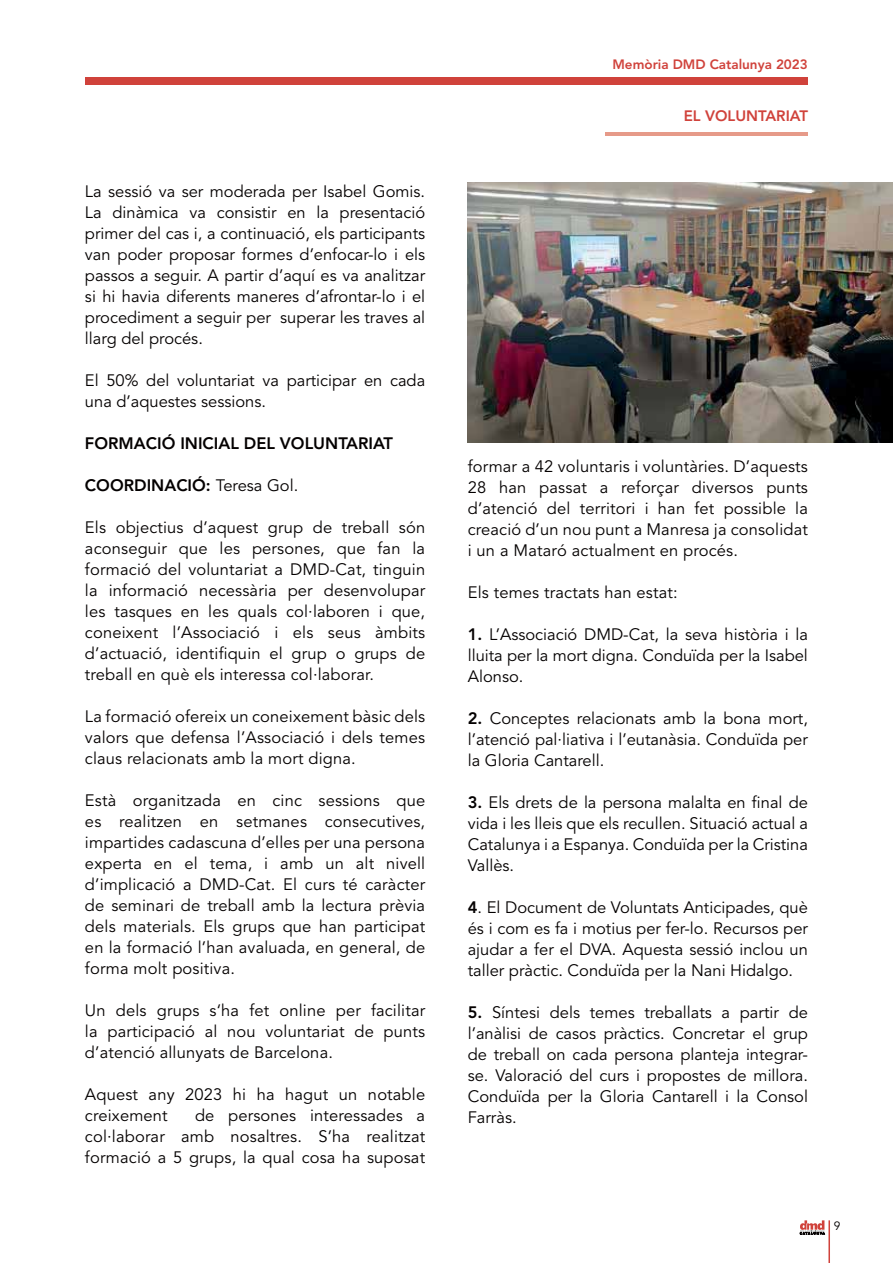
<style>
.page{position:relative;width:893px;height:1263px;background:#fff}
.page>*{position:absolute;margin:0;border:0;box-sizing:border-box;transform-origin:0 0}
.t1{font:16.5px/21px "Avenir LT";color:#040000;text-align:justify}
.t2{font:800 16.5px "Avenir LT";color:#040000}
.t3{font:800 15px "Avenir LT";color:#d0423b}
.t4{font:800 13.5px "Avenir LT";color:#d0423b}
.t5{font:12px "Avenir LT";color:#040000}
.s1{font-weight:400}
.s2{font-weight:800}
</style>
<div class="page">
<div style="left:85px;top:78px;width:723px;height:7px;background:#d0423b"></div>
<hr style="left:606px;top:132px;width:202px;height:3px;background:#e69a89">
<svg style="left:800px;top:1220px;width:24px;height:14px"></svg>
<hr style="left:828px;top:1220px;width:2px;height:43px;background:#d0423b">
<img style="left:468px;top:183px;width:425px;height:259px">
<p class="t1" style="left:85px;top:182px;width:342px">La sessió va ser moderada per Isabel Gomis.<br>La dinàmica va consistir en la presentació primer del cas i, a continuació, els participants van poder proposar formes d’enfocar-lo i els passos a seguir. A partir d’aquí es va analitzar si hi havia diferents maneres d’afrontar-lo i el procediment a seguir per superar les traves al llarg del procés.</p>
<p class="t1" style="left:85px;top:371px;width:342px">El 50% del voluntariat va participar en cada una d’aquestes sessions.</p>
<p class="t2" style="left:85px;top:436px;width:310px">FORMACIÓ INICIAL DEL VOLUNTARIAT</p>
<p class="t2" style="left:85px;top:478px;width:215px">COORDINACIÓ: <span class="s1">Teresa Gol.</span></p>
<p class="t1" style="left:85px;top:518px;width:342px">Els objectius d’aquest grup de treball són aconseguir que les persones, que fan la formació del voluntariat a DMD-Cat, tinguin la informació necessària per desenvolupar les tasques en les quals col·laboren i que, coneixent l’Associació i els seus àmbits d’actuació, identifiquin el grup o grups de treball en què els interessa col·laborar.</p>
<p class="t1" style="left:85px;top:707px;width:342px">La formació ofereix un coneixement bàsic dels valors que defensa l’Associació i dels temes claus relacionats amb la mort digna.</p>
<p class="t1" style="left:85px;top:791px;width:342px">Està organitzada en cinc sessions que es realitzen en setmanes consecutives, impartides cadascuna d’elles per una persona experta en el tema, i amb un alt nivell d’implicació a DMD-Cat. El curs té caràcter de seminari de treball amb la lectura prèvia dels materials. Els grups que han participat en la formació l’han avaluada, en general, de forma molt positiva.</p>
<p class="t1" style="left:85px;top:1001px;width:342px">Un dels grups s‘ha fet online per facilitar la participació al nou voluntariat de punts d’atenció allunyats de Barcelona.</p>
<p class="t1" style="left:85px;top:1085px;width:342px">Aquest any 2023 hi ha hagut un notable creixement</p>
<p class="t1" style="left:85px;top:1106px;width:342px;text-indent:110px">de persones interessades a col·laborar amb nosaltres. S’ha realitzat formació a 5 grups, la qual cosa ha suposat</p>
<p class="t4" style="left:612px;top:58px;width:197px">Memòria DMD Catalunya 2023</p>
<p class="t3" style="left:684px;top:109px;width:126px">EL VOLUNTARIAT</p>
<p class="t1" style="left:468px;top:457px;width:342px">formar a 42 voluntaris i voluntàries. D’aquests 28 han passat a reforçar diversos punts d’atenció del territori i han fet possible la creació d’un nou punt a Manresa ja consolidat i un a Mataró actualment en procés.</p>
<p class="t1" style="left:468px;top:583px;width:211px">Els temes tractats han estat:</p>
<p class="t1" style="left:468px;top:625px;width:342px"><span class="s2">1.</span> L’Associació DMD-Cat, la seva història i la lluita per la mort digna. Conduïda per la Isabel Alonso.</p>
<p class="t1" style="left:468px;top:709px;width:342px"><span class="s2">2.</span> Conceptes relacionats amb la bona mort, l’atenció pal·liativa i l’eutanàsia. Conduïda per la Gloria Cantarell.</p>
<p class="t1" style="left:468px;top:793px;width:342px"><span class="s2">3.</span> Els drets de la persona malalta en final de vida i les lleis que els recullen. Situació actual a Catalunya i a Espanya. Conduïda per la Cristina Vallès.</p>
<p class="t1" style="left:468px;top:898px;width:342px"><span class="s2">4</span>. El Document de Voluntats Anticipades, què és i com es fa i motius per fer-lo. Recursos per ajudar a fer el DVA. Aquesta sessió inclou un taller pràctic. Conduïda per la Nani Hidalgo.</p>
<p class="t1" style="left:468px;top:1003px;width:342px"><span class="s2">5.</span> Síntesi dels temes treballats a partir de l’anàlisi de casos pràctics. Concretar el grup de treball on cada persona planteja integrar&shy;se. Valoració del curs i propostes de millora.<br>Conduïda per la Gloria Cantarell i la Consol Farràs.</p>
<p class="t5" style="left:834px;top:1220px;width:8px">9</p>
</div>
